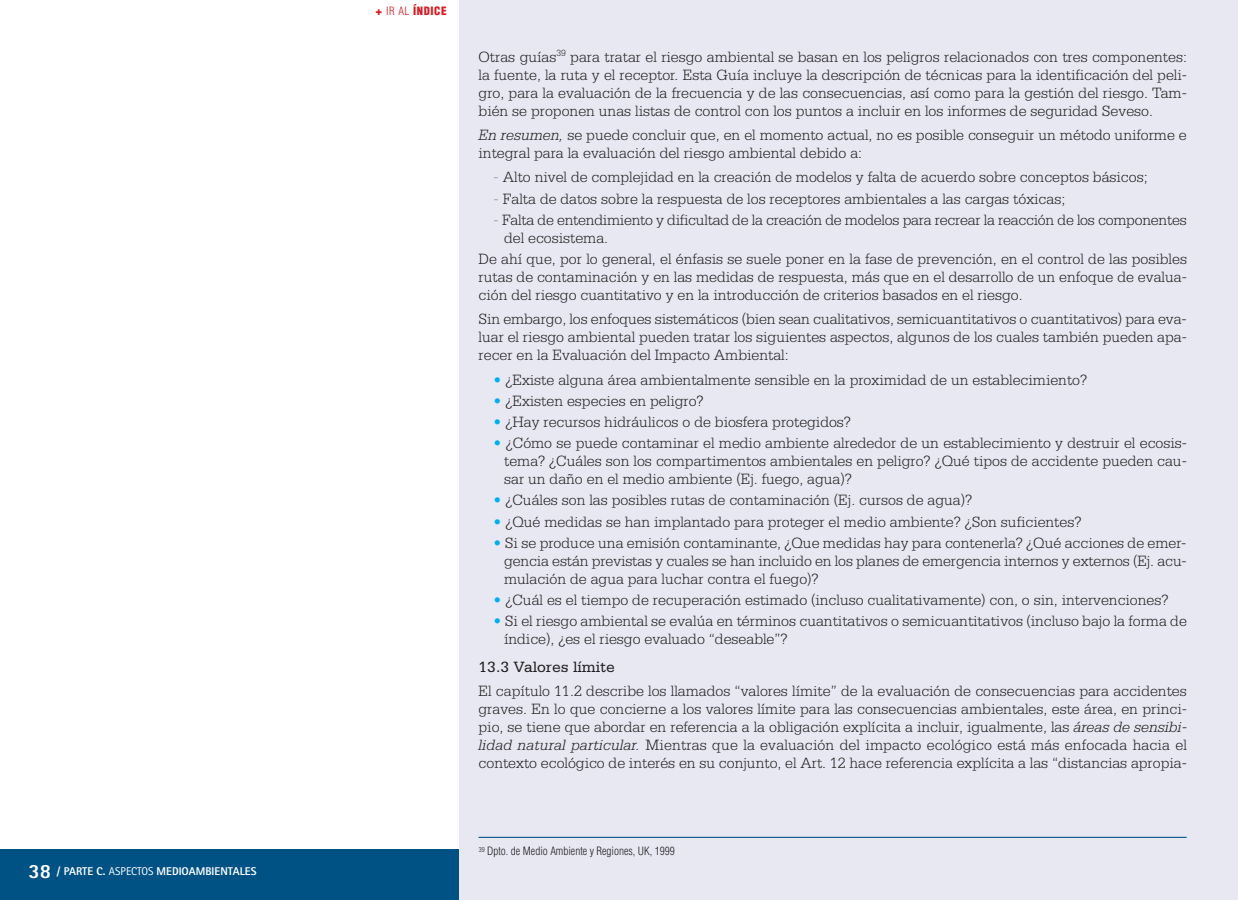
<style>
.page{position:relative;width:1238px;height:900px;background:#fff}
.page>*{position:absolute;margin:0;border:0;box-sizing:border-box;transform-origin:0 0}
.t1{font:300 15.75px/18px "Serifa";color:#231f20;text-align:justify}
.t2{font:15.75px "Serifa";color:#231f20}
.t3{font:300 condensed 11.25px "Helvetica";color:#231f20}
.t4{font:800 11.25px "Rotis Sans Serif";color:#fff}
.t5{font:900 condensed 11.25px "Helvetica";letter-spacing:.05em;color:#d71c24}
.s1{font-size:20.25px}
.s2{font-weight:400}
.s3{font-family:"Helvetica Neue";font-stretch:normal}
.s4{font-weight:300}
.s5{font-style:italic}
.s6{color:#939598}
.s7{color:#00aeef}
</style>
<div class="page">
<div style="left:0;top:849px;width:574px;height:51px;background:#005285"></div>
<div style="left:459px;top:0;width:778px;height:900px;background:#e7e8f2"></div>
<svg style="left:478px;top:837px;width:709px;height:1px"></svg>
<p class="t4" style="left:29px;top:867px;width:229px"><span class="s1">38</span> / PARTE C. <span class="s2">ASPECTOS</span> MEDIOAMBIENTALES</p>
<p class="t5" style="left:375px;top:5px;width:73px"><span class="s3">+</span> <span class="s4">IR AL</span> ÍNDICE</p>
<p class="t1" style="left:478px;top:49px;width:710px">Otras guías<sup>39</sup> para tratar el riesgo ambiental se basan en los peligros relacionados con tres componentes: la fuente, la ruta y el receptor. Esta Guía incluye la descripción de técnicas para la identificación del peli&shy;gro, para la evaluación de la frecuencia y de las consecuencias, así como para la gestión del riesgo. Tam&shy;bién se proponen unas listas de control con los puntos a incluir en los informes de seguridad Seveso.</p>
<p class="t1" style="left:478px;top:127px;width:709px"><span class="s5">En resumen,</span> se puede concluir que, en el momento actual, no es posible conseguir un método uniforme e integral para la evaluación del riesgo ambiental debido a:</p>
<p class="t1" style="left:493px;top:169px;width:655px"><span class="s6">-</span> Alto nivel de complejidad en la creación de modelos y falta de acuerdo sobre conceptos básicos;</p>
<p class="t1" style="left:493px;top:191px;width:573px"><span class="s6">-</span> Falta de datos sobre la respuesta de los receptores ambientales a las cargas tóxicas;</p>
<p class="t1" style="left:504px;top:212px;width:684px;text-indent:-10px"><span class="s6">-</span> Falta de entendimiento y dificultad de la creación de modelos para recrear la reacción de los componentes del ecosistema.</p>
<p class="t1" style="left:478px;top:251px;width:710px">De ahí que, por lo general, el énfasis se suele poner en la fase de prevención, en el control de las posibles rutas de contaminación y en las medidas de respuesta, más que en el desarrollo de un enfoque de evalua&shy;ción del riesgo cuantitativo y en la introducción de criterios basados en el riesgo.</p>
<p class="t1" style="left:478px;top:311px;width:709px">Sin embargo, los enfoques sistemáticos (bien sean cualitativos, semicuantitativos o cuantitativos) para eva&shy;luar el riesgo ambiental pueden tratar los siguientes aspectos, algunos de los cuales también pueden apa&shy;recer en la Evaluación del Impacto Ambiental:</p>
<p class="t1" style="left:493px;top:372px;width:595px"><span class="s7">•</span> ¿Existe alguna área ambientalmente sensible en la proximidad de un establecimiento?</p>
<p class="t1" style="left:493px;top:393px;width:211px"><span class="s7">•</span> ¿Existen especies en peligro?</p>
<p class="t1" style="left:493px;top:414px;width:359px"><span class="s7">•</span> ¿Hay recursos hidráulicos o de biosfera protegidos?</p>
<p class="t1" style="left:504px;top:435px;width:684px;text-indent:-10px"><span class="s7">•</span> ¿Cómo se puede contaminar el medio ambiente alrededor de un establecimiento y destruir el ecosis&shy;tema? ¿Cuáles son los compartimentos ambientales en peligro? ¿Qué tipos de accidente pueden cau&shy;sar un daño en el medio ambiente (Ej. fuego, agua)?</p>
<p class="t1" style="left:493px;top:493px;width:480px"><span class="s7">•</span> ¿Cuáles son las posibles rutas de contaminación (Ej. cursos de agua)?</p>
<p class="t1" style="left:493px;top:514px;width:589px"><span class="s7">•</span> ¿Qué medidas se han implantado para proteger el medio ambiente? ¿Son suficientes?</p>
<p class="t1" style="left:504px;top:535px;width:684px;text-indent:-10px"><span class="s7">•</span> Si se produce una emisión contaminante, ¿Que medidas hay para contenerla? ¿Qué acciones de emer&shy;gencia están previstas y cuales se han incluido en los planes de emergencia internos y externos (Ej. acu&shy;mulación de agua para luchar contra el fuego)?</p>
<p class="t1" style="left:493px;top:592px;width:676px"><span class="s7">•</span> ¿Cuál es el tiempo de recuperación estimado (incluso cualitativamente) con, o sin, intervenciones?</p>
<p class="t1" style="left:504px;top:613px;width:684px;text-indent:-10px"><span class="s7">•</span> Si el riesgo ambiental se evalúa en términos cuantitativos o semicuantitativos (incluso bajo la forma de índice), ¿es el riesgo evaluado “deseable”?</p>
<p class="t2" style="left:478px;top:661px;width:138px">13.3 Valores límite</p>
<p class="t1" style="left:478px;top:683px;width:710px">El capítulo 11.2 describe los llamados “valores límite” de la evaluación de consecuencias para accidentes graves. En lo que concierne a los valores límite para las consecuencias ambientales, este área, en princi&shy;pio, se tiene que abordar en referencia a la obligación explícita a incluir, igualmente, las <span class="s5">áreas de sensibi&shy;lidad natural particular.</span> Mientras que la evaluación del impacto ecológico está más enfocada hacia el contexto ecológico de interés en su conjunto, el Art. 12 hace referencia explícita a las “distancias apropia-</p>
<p class="t3" style="left:478px;top:845px;width:197px"><sup>39</sup> Dpto. de Medio Ambiente y Regiones, UK, 1999</p>
</div>
